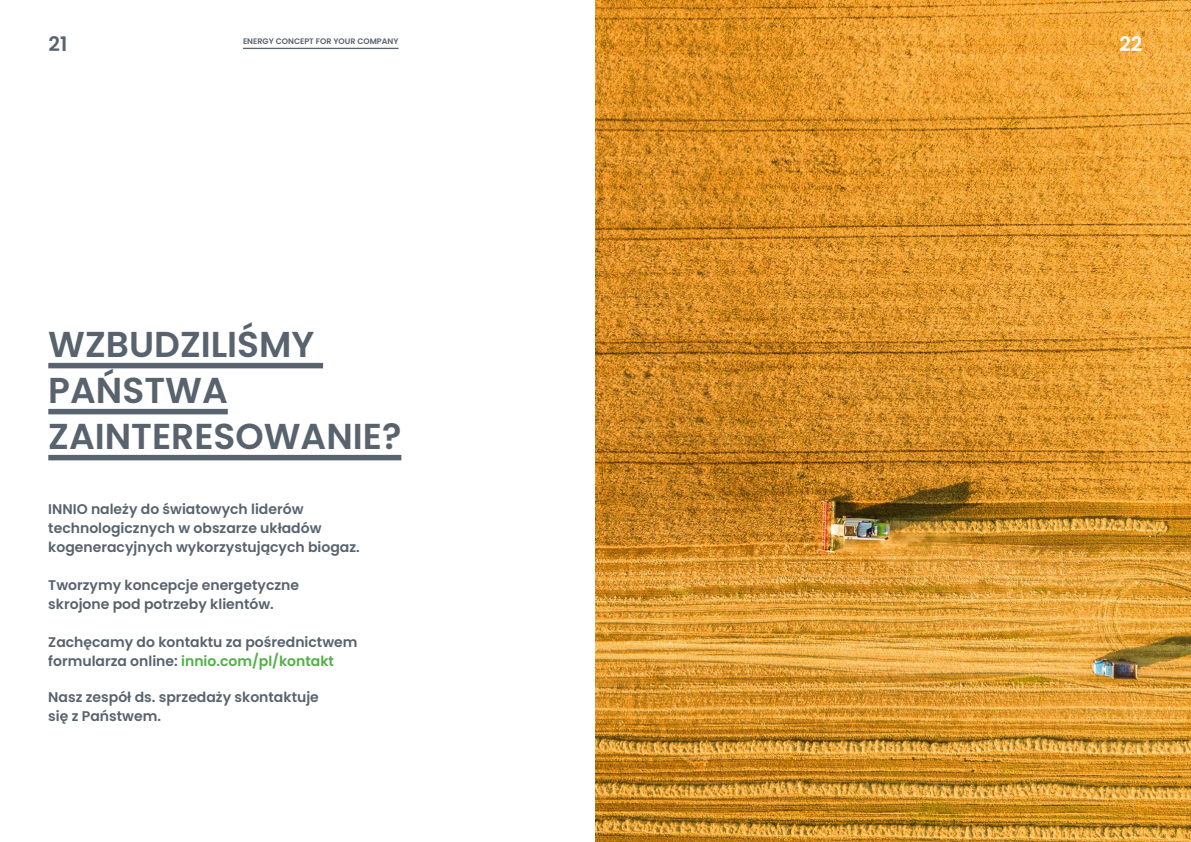
<style>
.page{position:relative;width:1191px;height:842px;background:#fff}
.page>*{position:absolute;margin:0;border:0;box-sizing:border-box;transform-origin:0 0}
.t1{font:600 36px/46px "Poppins";color:#58636e}
.t2{font:600 20px "Poppins";color:#58636e}
.t3{font:600 20px "Poppins";color:#fff}
.t4{font:600 14px/19px "Poppins";color:#58636e}
.t5{font:600 8px "Poppins";color:#58636e}
.s1{color:#51b046}
</style>
<div class="page">
<img style="left:595px;top:0;width:596px;height:842px">
<hr style="left:243px;top:48px;width:155px;height:1px;background:#58636e">
<div style="left:48px;top:363px;width:275px;height:5px;background:#58636e"></div>
<div style="left:48px;top:409px;width:180px;height:5px;background:#58636e"></div>
<div style="left:48px;top:455px;width:353px;height:5px;background:#58636e"></div>
<h2 class="t2" style="left:49px;top:32px;width:20px">21</h2>
<h2 class="t3" style="left:1119px;top:32px;width:24px">22</h2>
<p class="t5" style="left:243px;top:37px;width:157px">ENERGY CONCEPT FOR YOUR COMPANY</p>
<h1 class="t1" style="left:48px;top:321px;width:354px">WZBUDZILIŚMY<br>PAŃSTWA<br>ZAINTERESOWANIE?</h1>
<p class="t4" style="left:48px;top:500px;width:313px">INNIO należy do światowych liderów technologicznych w obszarze układów kogeneracyjnych wykorzystujących biogaz.</p>
<p class="t4" style="left:48px;top:576px;width:252px">Tworzymy koncepcje energetyczne skrojone pod potrzeby klientów.</p>
<p class="t4" style="left:48px;top:633px;width:311px">Zachęcamy do kontaktu za pośrednictwem formularza online: <span class="s1">innio.com/pl/kontakt</span></p>
<p class="t4" style="left:48px;top:688px;width:272px">Nasz zespół ds. sprzedaży skontaktuje się z Państwem.</p>
</div>
